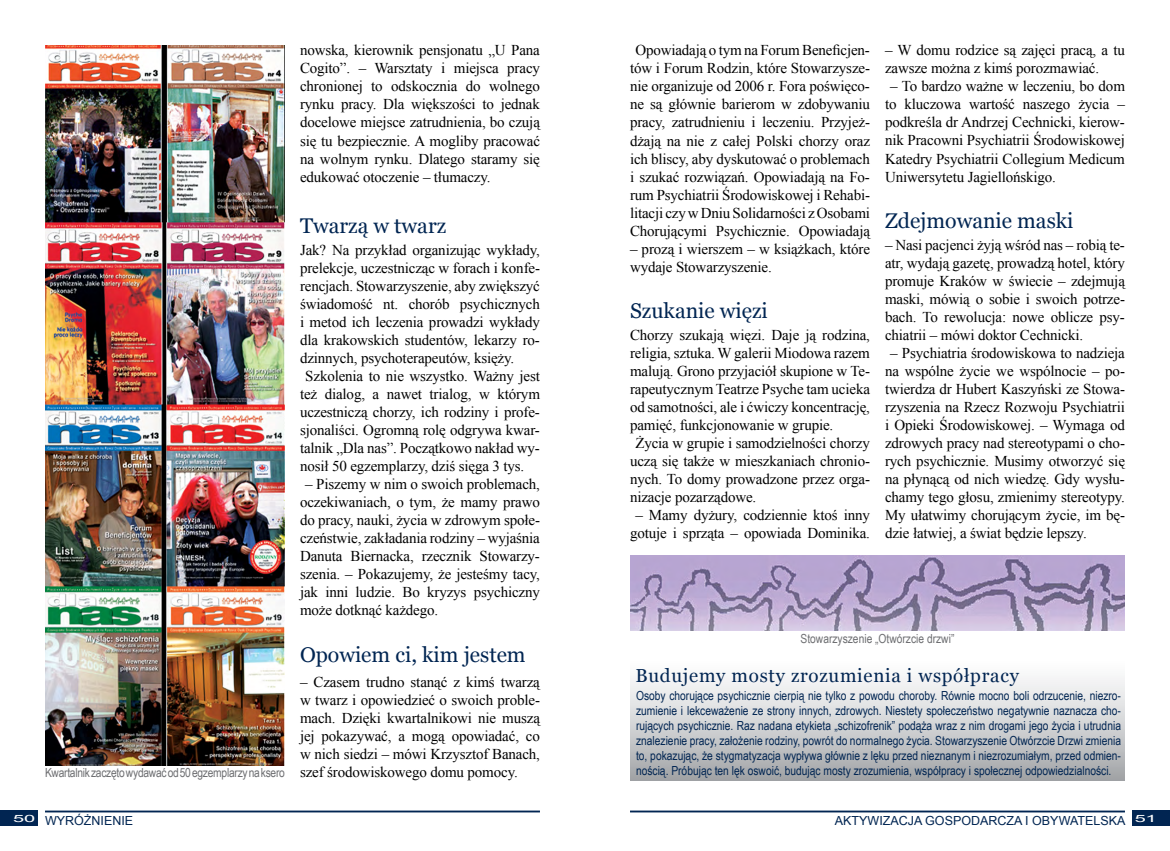
<style>
.page{position:relative;width:1170px;height:851px;background:#fff}
.page>*{position:absolute;margin:0;border:0;box-sizing:border-box;transform-origin:0 0}
.t1{font:21.25px "Georgia";color:#012552}
.t2{font:18.75px "Georgia";letter-spacing:.04em;color:#012552}
.t3{font:15px/18px "Times New Roman";letter-spacing:-.01em;color:#000;text-align:justify}
.t4{font:12.5px/15px "Arial Narrow";color:#012552;text-align:justify}
.t5{font:12.5px "Arial Narrow";letter-spacing:-.02em;color:#6d6e71}
.t6{font:12.5px "Arial";color:#012552}
.t7{font:10px "Arial";color:#fff;scale:2 1}
</style>
<div class="page">
<hr style="left:630px;top:810px;width:494px;height:2px;background:#012552">
<div style="left:1131px;top:810px;width:38px;height:15px;background:#012552"></div>
<div style="left:0;top:810px;width:38px;height:15px;background:#012552"></div>
<hr style="left:45px;top:810px;width:495px;height:2px;background:#012552">
<img style="left:45px;top:45px;width:240px;height:720px">
<img style="left:630px;top:555px;width:494px;height:75px">
<div style="left:630px;top:660px;width:494px;height:120px;background:linear-gradient(to bottom,#fff,#a5a8aa)"></div>
<p class="t5" style="left:45px;top:763px;width:241px">Kwartalnik zaczęto wydawać od 50 egzemplarzy na ksero</p>
<p class="t3" style="left:300px;top:41px;width:241px">nowska, kierownik pensjonatu „U Pana Cogito”. – Warsztaty i miejsca pracy chronionej to odskocznia do wolnego rynku pracy. Dla większości to jednak docelowe miejsce zatrudnienia, bo czują się tu bezpiecznie. A mogliby pracować na wolnym rynku. Dlatego staramy się edukować otoczenie – tłumaczy.</p>
<h1 class="t1" style="left:300px;top:213px;width:148px">Twarzą w twarz</h1>
<p class="t3" style="left:300px;top:241px;width:241px">Jak? Na przykład organizując wykłady,</p>
<p class="t3" style="left:300px;top:259px;width:241px">prelekcje, uczestnicząc w forach i konfe-</p>
<p class="t3" style="left:300px;top:277px;width:241px">rencjach. Stowarzyszenie, aby zwiększyć</p>
<p class="t3" style="left:300px;top:295px;width:241px">świadomość nt. chorób psychicznych</p>
<p class="t3" style="left:300px;top:313px;width:241px">i metod ich leczenia prowadzi wykłady</p>
<p class="t3" style="left:300px;top:331px;width:241px">dla krakowskich studentów, lekarzy ro-</p>
<p class="t3" style="left:300px;top:349px;width:216px">dzinnych, psychoterapeutów, księży.</p>
<p class="t3" style="left:305px;top:367px;width:236px">Szkolenia to nie wszystko. Ważny jest</p>
<p class="t3" style="left:300px;top:385px;width:241px">też dialog, a nawet trialog, w którym</p>
<p class="t3" style="left:300px;top:403px;width:241px">uczestniczą chorzy, ich rodziny i profe-</p>
<p class="t3" style="left:300px;top:421px;width:241px">sjonaliści. Ogromną rolę odgrywa kwar-</p>
<p class="t3" style="left:300px;top:439px;width:241px">talnik „Dla nas”. Początkowo nakład wy-</p>
<p class="t3" style="left:300px;top:457px;width:226px">nosił 50 egzemplarzy, dziś sięga 3 tys.</p>
<p class="t3" style="left:300px;top:475px;width:241px;text-indent:5px">– Piszemy w nim o swoich problemach, oczekiwaniach, o tym, że mamy prawo do pracy, nauki, życia w zdrowym społe&shy;czeństwie, zakładania rodziny – wyjaśnia Danuta Biernacka, rzecznik Stowarzy&shy;szenia. – Pokazujemy, że jesteśmy tacy, jak inni ludzie. Bo kryzys psychiczny może dotknąć każdego.</p>
<h1 class="t1" style="left:300px;top:642px;width:227px">Opowiem ci, kim jestem</h1>
<p class="t3" style="left:300px;top:672px;width:241px">– Czasem trudno stanąć z kimś twarzą w twarz i opowiedzieć o swoich proble&shy;mach. Dzięki kwartalnikowi nie muszą jej pokazywać, a mogą opowiadać, co w nich siedzi – mówi Krzysztof Banach, szef środowiskowego domu pomocy.</p>
<p class="t3" style="left:630px;top:41px;width:241px;text-align:center">Opowiadają o tym na Forum Beneficjen&shy;tów i Forum Rodzin, które Stowarzysze&shy;nie organizuje od 2006 r. Fora poświęco&shy;ne są głównie barierom w zdobywaniu pracy, zatrudnieniu i leczeniu. Przyjeż&shy;dżają na nie z całej Polski chorzy oraz ich bliscy, aby dyskutować o problemach i szukać rozwiązań. Opowiadają na Fo&shy;rum Psychiatrii Środowiskowej i Rehabi&shy;litacji czy w Dniu Solidarności z Osobami Chorującymi Psychicznie. Opowiadają</p>
<p class="t3" style="left:630px;top:239px;width:241px">– prozą i wierszem – w książkach, które wydaje Stowarzyszenie.</p>
<h1 class="t1" style="left:630px;top:299px;width:139px">Szukanie więzi</h1>
<p class="t3" style="left:630px;top:325px;width:241px">Chorzy szukają więzi. Daje ją rodzina,</p>
<p class="t3" style="left:630px;top:343px;width:241px">religia, sztuka. W galerii Miodowa razem</p>
<p class="t3" style="left:630px;top:361px;width:241px">malują. Grono przyjaciół skupione w Te-</p>
<p class="t3" style="left:630px;top:379px;width:241px">rapeutycznym Teatrze Psyche tam ucieka</p>
<p class="t3" style="left:630px;top:397px;width:241px">od samotności, ale i ćwiczy koncentrację,</p>
<p class="t3" style="left:630px;top:415px;width:205px">pamięć, funkcjonowanie w grupie.</p>
<p class="t3" style="left:635px;top:433px;width:236px">Życia w grupie i samodzielności chorzy</p>
<p class="t3" style="left:630px;top:451px;width:241px">uczą się także w mieszkaniach chronio-</p>
<p class="t3" style="left:630px;top:469px;width:241px">nych. To domy prowadzone przez orga-</p>
<p class="t3" style="left:630px;top:487px;width:128px">nizacje pozarządowe.</p>
<p class="t3" style="left:630px;top:505px;width:241px;text-align:center">– Mamy dyżury, codziennie ktoś inny gotuje i sprząta – opowiada Dominika.</p>
<p class="t3" style="left:884px;top:41px;width:241px">– W domu rodzice są zajęci pracą, a tu zawsze można z kimś porozmawiać.</p>
<p class="t3" style="left:884px;top:77px;width:241px;text-indent:5px">– To bardzo ważne w leczeniu, bo dom to kluczowa wartość naszego życia – podkreśla dr Andrzej Cechnicki, kierow&shy;nik Pracowni Psychiatrii Środowiskowej Katedry Psychiatrii Collegium Medicum Uniwersytetu Jagiellońskigo.</p>
<h1 class="t1" style="left:884px;top:209px;width:190px">Zdejmowanie maski</h1>
<p class="t3" style="left:884px;top:235px;width:241px">– Nasi pacjenci żyją wśród nas – robią te&shy;atr, wydają gazetę, prowadzą hotel, który promuje Kraków w świecie – zdejmują maski, mówią o sobie i swoich potrze&shy;bach. To rewolucja: nowe oblicze psy&shy;chiatrii – mówi doktor Cechnicki.</p>
<p class="t3" style="left:884px;top:343px;width:241px;text-indent:5px">– Psychiatria środowiskowa to nadzieja na wspólne życie we wspólnocie – po&shy;twierdza dr Hubert Kaszyński ze Stowa&shy;rzyszenia na Rzecz Rozwoju Psychiatrii i Opieki Środowiskowej. – Wymaga od zdrowych pracy nad stereotypami o cho&shy;rych psychicznie. Musimy otworzyć się na płynącą od nich wiedzę. Gdy wysłu&shy;chamy tego głosu, zmienimy stereotypy.<br>My ułatwimy chorującym życie, im bę&shy;dzie łatwiej, a świat będzie lepszy.</p>
<p class="t5" style="left:800px;top:629px;width:155px">Stowarzyszenie „Otwórzcie drzwi”</p>
<p class="t2" style="left:635px;top:665px;width:385px">Budujemy mosty zrozumienia i współpracy</p>
<p class="t4" style="left:636px;top:687px;width:486px">Osoby chorujące psychicznie cierpią nie tylko z powodu choroby. Równie mocno boli odrzucenie, niezro&shy;zumienie i lekceważenie ze strony innych, zdrowych. Niestety społeczeństwo negatywnie naznacza cho&shy;rujących psychicznie. Raz nadana etykieta „schizofrenik” podąża wraz z nim drogami jego życia i utrudnia znalezienie pracy, założenie rodziny, powrót do normalnego życia. Stowarzyszenie Otwórzcie Drzwi zmienia to, pokazując, że stygmatyzacja wypływa głównie z lęku przed nieznanym i niezrozumiałym, przed odmien&shy;nością. Próbując ten lęk oswoić, budując mosty zrozumienia, współpracy i społecznej odpowiedzialności.</p>
<p class="t6" style="left:45px;top:811px;width:90px">WYRÓŻNIENIE</p>
<p class="t7" style="left:13px;top:811px;width:13px">50</p>
<p class="t7" style="left:1134px;top:811px;width:13px">51</p>
<p class="t6" style="left:834px;top:811px;width:292px">AKTYWIZACJA GOSPODARCZA I OBYWATELSKA</p>
</div>
